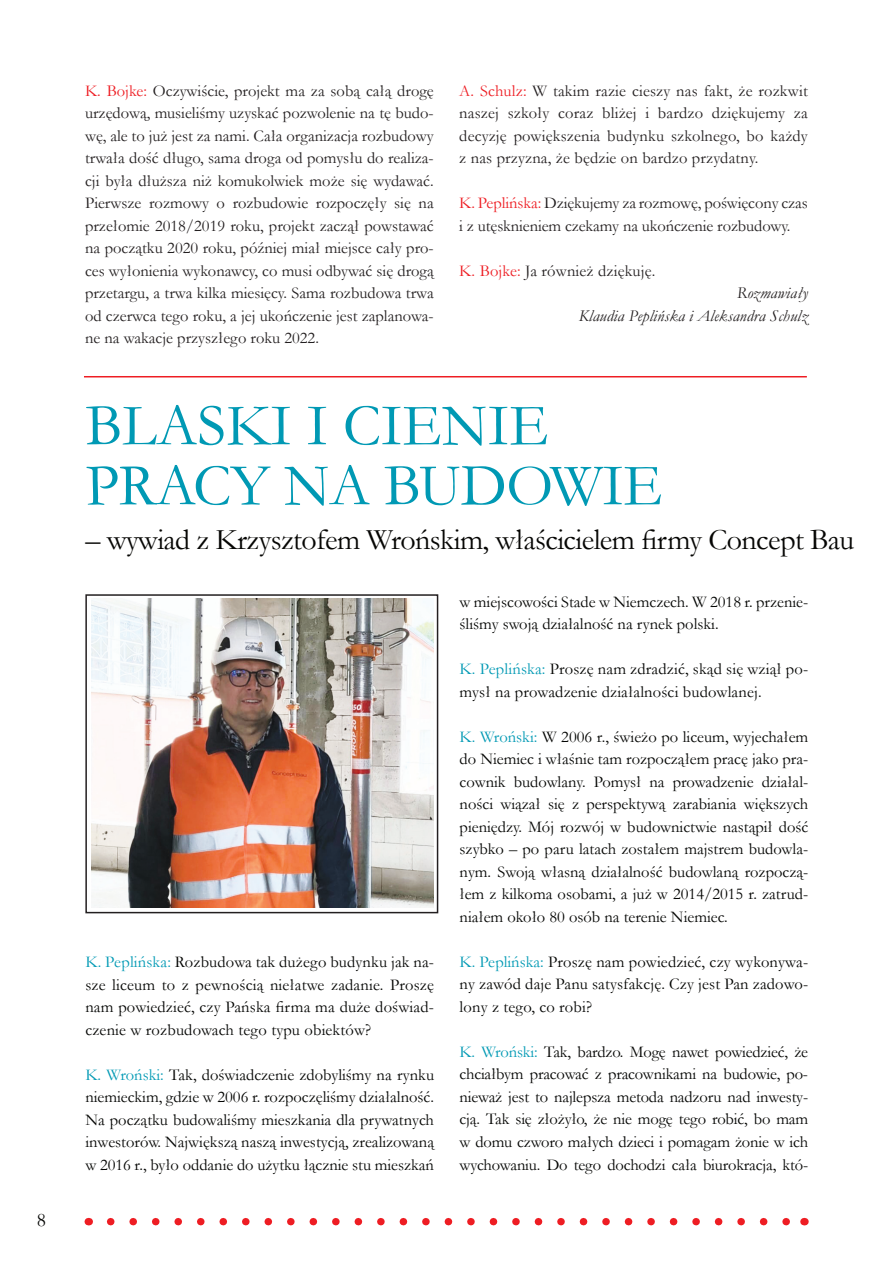
<style>
.page{position:relative;width:893px;height:1263px;background:#fff}
.page>*{position:absolute;margin:0;border:0;box-sizing:border-box;transform-origin:0 0}
.t1{font:60px/60px "Garamond";color:#0099b4}
.t2{font:30px "Garamond";letter-spacing:-.02em;color:#060604}
.t3{font:19.5px "Garamond";color:#040503}
.t4{font:16.5px/22.5px "Garamond";color:#040503;text-align:justify}
.t5{font:16.5px/22.5px "Garamond";color:#231f20;text-align:justify}
.t6{font:italic 16.5px/22.5px "Garamond";letter-spacing:.01em;color:#231f20;text-align:right}
.s1{color:#ee1d23}
.s2{color:#0099b4}
</style>
<div class="page">
<hr style="left:84px;top:376px;width:723px;height:1px;background:#ee1d23">
<img style="left:92px;top:599px;width:341px;height:309px">
<div style="left:85px;top:594px;width:353px;height:319px;border:2px solid #231f20"></div>
<svg style="left:111px;top:1218px;width:679px;height:7px"></svg>
<p class="t3" style="left:37px;top:1206px;width:11px">8</p>
<p class="t5" style="left:85px;top:79px;width:350px"><span class="s1">K. Bojke:</span> Oczywiście, projekt ma za sobą całą drogę urzędową, musieliśmy uzyskać pozwolenie na tę budo&shy;wę, ale to już jest za nami. Cała organizacja rozbudowy trwała dość długo, sama droga od pomysłu do realiza&shy;cji była dłuższa niż komukolwiek może się wydawać.<br>Pierwsze rozmowy o rozbudowie rozpoczęły się na przełomie 2018/2019 roku, projekt zaczął powstawać na początku 2020 roku, później miał miejsce cały pro&shy;ces wyłonienia wykonawcy, co musi odbywać się drogą przetargu, a trwa kilka miesięcy. Sama rozbudowa trwa od czerwca tego roku, a jej ukończenie jest zaplanowa&shy;ne na wakacje przyszłego roku 2022.</p>
<p class="t5" style="left:459px;top:79px;width:350px"><span class="s1">A. Schulz:</span> W takim razie cieszy nas fakt, że rozkwit naszej szkoły coraz bliżej i bardzo dziękujemy za decyzję powiększenia budynku szkolnego, bo każdy z nas przyzna, że będzie on bardzo przydatny.</p>
<p class="t5" style="left:459px;top:192px;width:350px"><span class="s1">K. Peplińska:</span> Dziękujemy za rozmowę, poświęcony czas i z utęsknieniem czekamy na ukończenie rozbudowy.</p>
<p class="t5" style="left:459px;top:259px;width:198px"><span class="s1">K. Bojke:</span> Ja również dziękuję.</p>
<p class="t6" style="left:579px;top:282px;width:230px">Rozmawiały<br>Klaudia Peplińska i Aleksandra Schulz</p>
<h1 class="t1" style="left:85px;top:394px;width:72px">Blaski</h1>
<h1 class="t1" style="left:85px;top:394px;width:417px;text-indent:221px">i cienie pracy na budowie</h1>
<h2 class="t2" style="left:85px;top:520px;width:770px">– wywiad z Krzysztofem Wrońskim, właścicielem firmy Concept Bau</h2>
<p class="t4" style="left:460px;top:590px;width:350px">w miejscowości Stade w Niemczech. W 2018 r. przenie&shy;śliśmy swoją działalność na rynek polski.</p>
<p class="t4" style="left:460px;top:657px;width:350px"><span class="s2">K. Peplińska:</span> Proszę nam zdradzić, skąd się wziął po&shy;mysł na prowadzenie działalności budowlanej.</p>
<p class="t4" style="left:460px;top:725px;width:350px"><span class="s2">K. Wroński:</span> W 2006 r., świeżo po liceum, wyjechałem do Niemiec i właśnie tam rozpocząłem pracę jako pra&shy;cownik budowlany. Pomysł na prowadzenie działal&shy;ności wiązał się z perspektywą zarabiania większych pieniędzy. Mój rozwój w budownictwie nastąpił dość szybko – po paru latach zostałem majstrem budowla&shy;nym. Swoją własną działalność budowlaną rozpoczą&shy;łem z kilkoma osobami, a już w 2014/2015 r. zatrud&shy;niałem około 80 osób na terenie Niemiec.</p>
<p class="t4" style="left:460px;top:950px;width:350px"><span class="s2">K. Peplińska:</span> Proszę nam powiedzieć, czy wykonywa&shy;ny zawód daje Panu satysfakcję. Czy jest Pan zadowo&shy;lony z tego, co robi?</p>
<p class="t4" style="left:460px;top:1040px;width:350px"><span class="s2">K. Wroński:</span> Tak, bardzo. Mogę nawet powiedzieć, że chciałbym pracować z pracownikami na budowie, po&shy;nieważ jest to najlepsza metoda nadzoru nad inwesty&shy;cją. Tak się złożyło, że nie mogę tego robić, bo mam w domu czworo małych dzieci i pomagam żonie w ich wychowaniu. Do tego dochodzi cała biurokracja, któ-</p>
<p class="t4" style="left:85px;top:950px;width:350px"><span class="s2">K. Peplińska:</span> Rozbudowa tak dużego budynku jak na&shy;sze liceum to z pewnością niełatwe zadanie. Proszę nam powiedzieć, czy Pańska firma ma duże doświad&shy;czenie w rozbudowach tego typu obiektów?</p>
<p class="t4" style="left:85px;top:1063px;width:350px"><span class="s2">K. Wroński:</span> Tak, doświadczenie zdobyliśmy na rynku niemieckim, gdzie w 2006 r. rozpoczęliśmy działalność.<br>Na początku budowaliśmy mieszkania dla prywatnych inwestorów. Największą naszą inwestycją, zrealizowaną w 2016 r., było oddanie do użytku łącznie stu mieszkań</p>
</div>
